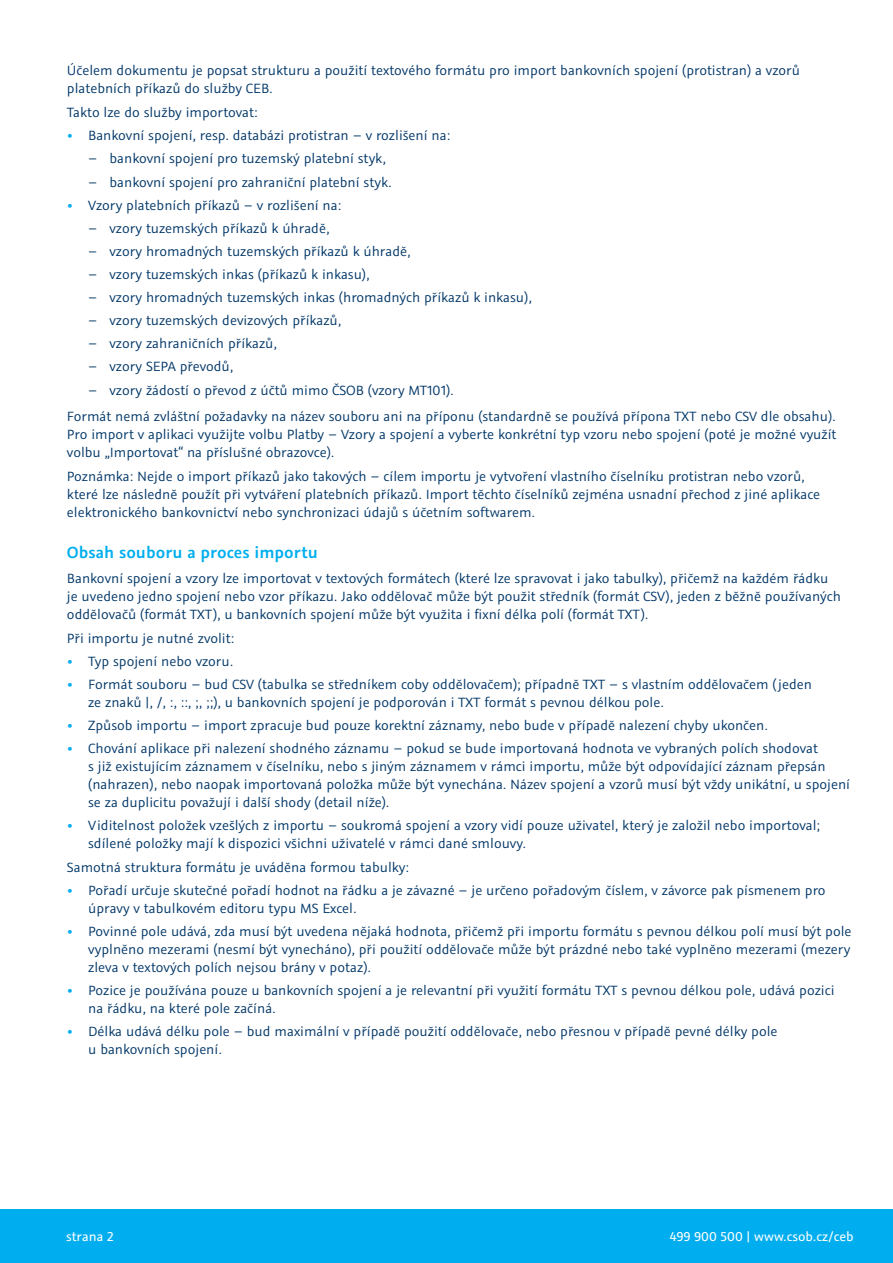
<style>
.page{position:relative;width:893px;height:1263px;background:#fff}
.page>*{position:absolute;margin:0;border:0;box-sizing:border-box;transform-origin:0 0}
.podnadpis_x_x_x{font:600 18px "Graublau Sans";color:#00aeef}
.normal_text_odrazky{font:15px/18px "Graublau Sans";color:#003667}
.normal_text{font:15px/18px "Graublau Sans";color:#003667}
.t1{font:14.4px "Graublau Sans";color:#fff}
.s1{font-weight:700;color:#00aeef}
</style>
<div class="page">
<div style="left:0;top:1209px;width:893px;height:54px;background:#00aeef"></div>
<p class="normal_text" style="left:67px;top:61px;width:734px">Účelem dokumentu je popsat strukturu a použití textového formátu pro import bankovních spojení (protistran) a vzorů platebních příkazů do služby CEB.</p>
<p class="normal_text" style="left:67px;top:104px;width:192px">Takto lze do služby importovat:</p>
<p class="normal_text_odrazky" style="left:67px;top:127px;width:385px"><span class="s1">•</span> Bankovní spojení, resp. databázi protistran – v rozlišení na:</p>
<p class="normal_text_odrazky" style="left:88px;top:150px;width:299px">– bankovní spojení pro tuzemský platební styk,</p>
<p class="normal_text_odrazky" style="left:88px;top:173px;width:305px">– bankovní spojení pro zahraniční platební styk.</p>
<p class="normal_text_odrazky" style="left:67px;top:196px;width:276px"><span class="s1">•</span> Vzory platebních příkazů – v rozlišení na:</p>
<p class="normal_text_odrazky" style="left:88px;top:219px;width:243px">– vzory tuzemských příkazů k úhradě,</p>
<p class="normal_text_odrazky" style="left:88px;top:242px;width:324px">– vzory hromadných tuzemských příkazů k úhradě,</p>
<p class="normal_text_odrazky" style="left:88px;top:265px;width:283px">– vzory tuzemských inkas (příkazů k inkasu),</p>
<p class="normal_text_odrazky" style="left:88px;top:288px;width:445px">– vzory hromadných tuzemských inkas (hromadných příkazů k inkasu),</p>
<p class="normal_text_odrazky" style="left:88px;top:311px;width:255px">– vzory tuzemských devizových příkazů,</p>
<p class="normal_text_odrazky" style="left:88px;top:335px;width:190px">– vzory zahraničních příkazů,</p>
<p class="normal_text_odrazky" style="left:88px;top:358px;width:147px">– vzory SEPA převodů,</p>
<p class="normal_text_odrazky" style="left:88px;top:381px;width:367px">– vzory žádostí o převod z účtů mimo ČSOB (vzory MT101).</p>
<p class="normal_text" style="left:67px;top:407px;width:771px;text-align:justify">Formát nemá zvláštní požadavky na název souboru ani na příponu (standardně se používá přípona TXT nebo CSV dle obsahu).<br>Pro import v aplikaci využijte volbu Platby – Vzory a spojení a vyberte konkrétní typ vzoru nebo spojení (poté je možné využít volbu „Importovat“ na příslušné obrazovce).</p>
<p class="normal_text" style="left:67px;top:468px;width:755px">Poznámka: Nejde o import příkazů jako takových – cílem importu je vytvoření vlastního číselníku protistran nebo vzorů, které lze následně použít při vytváření platebních příkazů. Import těchto číselníků zejména usnadní přechod z jiné aplikace elektronického bankovnictví nebo synchronizaci údajů s účetním softwarem.</p>
<p class="podnadpis_x_x_x" style="left:67px;top:541px;width:252px">Obsah souboru a proces importu</p>
<p class="normal_text" style="left:67px;top:569px;width:775px">Bankovní spojení a vzory lze importovat v textových formátech (které lze spravovat i jako tabulky), přičemž na každém řádku je uvedeno jedno spojení nebo vzor příkazu. Jako oddělovač může být použit středník (formát CSV), jeden z běžně používaných oddělovačů (formát TXT), u bankovních spojení může být využita i fixní délka polí (formát TXT).</p>
<p class="normal_text" style="left:67px;top:629px;width:169px">Při importu je nutné zvolit:</p>
<p class="normal_text_odrazky" style="left:67px;top:652px;width:168px"><span class="s1">•</span> Typ spojení nebo vzoru.</p>
<p class="normal_text_odrazky" style="left:88px;top:675px;width:725px;text-indent:-21px"><span class="s1">•</span> Formát souboru – buď CSV (tabulka se středníkem coby oddělovačem); případně TXT – s vlastním oddělovačem (jeden ze znaků |, /, :, ::, ;, ;;), u bankovních spojení je podporován i TXT formát s pevnou délkou pole.</p>
<p class="normal_text_odrazky" style="left:67px;top:716px;width:702px"><span class="s1">•</span> Způsob importu – import zpracuje buď pouze korektní záznamy, nebo bude v případě nalezení chyby ukončen.</p>
<p class="normal_text_odrazky" style="left:88px;top:740px;width:763px;text-indent:-21px"><span class="s1">•</span> Chování aplikace při nalezení shodného záznamu – pokud se bude importovaná hodnota ve vybraných polích shodovat<br>s již existujícím záznamem v číselníku, nebo s jiným záznamem v rámci importu, může být odpovídající záznam přepsán (nahrazen), nebo naopak importovaná položka může být vynechána. Název spojení a vzorů musí být vždy unikátní, u spojení se za duplicitu považují i další shody (detail níže).</p>
<p class="normal_text_odrazky" style="left:88px;top:817px;width:733px;text-indent:-21px"><span class="s1">•</span> Viditelnost položek vzešlých z importu – soukromá spojení a vzory vidí pouze uživatel, který je založil nebo importoval; sdílené položky mají k dispozici všichni uživatelé v rámci dané smlouvy.</p>
<p class="normal_text" style="left:67px;top:858px;width:344px">Samotná struktura formátu je uváděna formou tabulky:</p>
<p class="normal_text_odrazky" style="left:88px;top:881px;width:739px;text-indent:-21px"><span class="s1">•</span> Pořadí určuje skutečné pořadí hodnot na řádku a je závazné – je určeno pořadovým číslem, v závorce pak písmenem pro úpravy v tabulkovém editoru typu MS Excel.</p>
<p class="normal_text_odrazky" style="left:88px;top:922px;width:765px;text-align:justify;text-indent:-21px"><span class="s1">•</span> Povinné pole udává, zda musí být uvedena nějaká hodnota, přičemž při importu formátu s pevnou délkou polí musí být pole vyplněno mezerami (nesmí být vynecháno), při použití oddělovače může být prázdné nebo také vyplněno mezerami (mezery zleva v textových polích nejsou brány v potaz).</p>
<p class="normal_text_odrazky" style="left:88px;top:981px;width:748px;text-indent:-21px"><span class="s1">•</span> Pozice je používána pouze u bankovních spojení a je relevantní při využití formátu TXT s pevnou délkou pole, udává pozici na řádku, na které pole začíná.</p>
<p class="normal_text_odrazky" style="left:88px;top:1022px;width:691px;text-indent:-21px"><span class="s1">•</span> Délka udává délku pole – buď maximální v případě použití oddělovače, nebo přesnou v případě pevné délky pole u bankovních spojení.</p>
<p class="t1" style="left:66px;top:1227px;width:49px">strana 2</p>
<p class="t1" style="left:670px;top:1227px;width:185px">499 900 500 | www.csob.cz/ceb</p>
</div>
